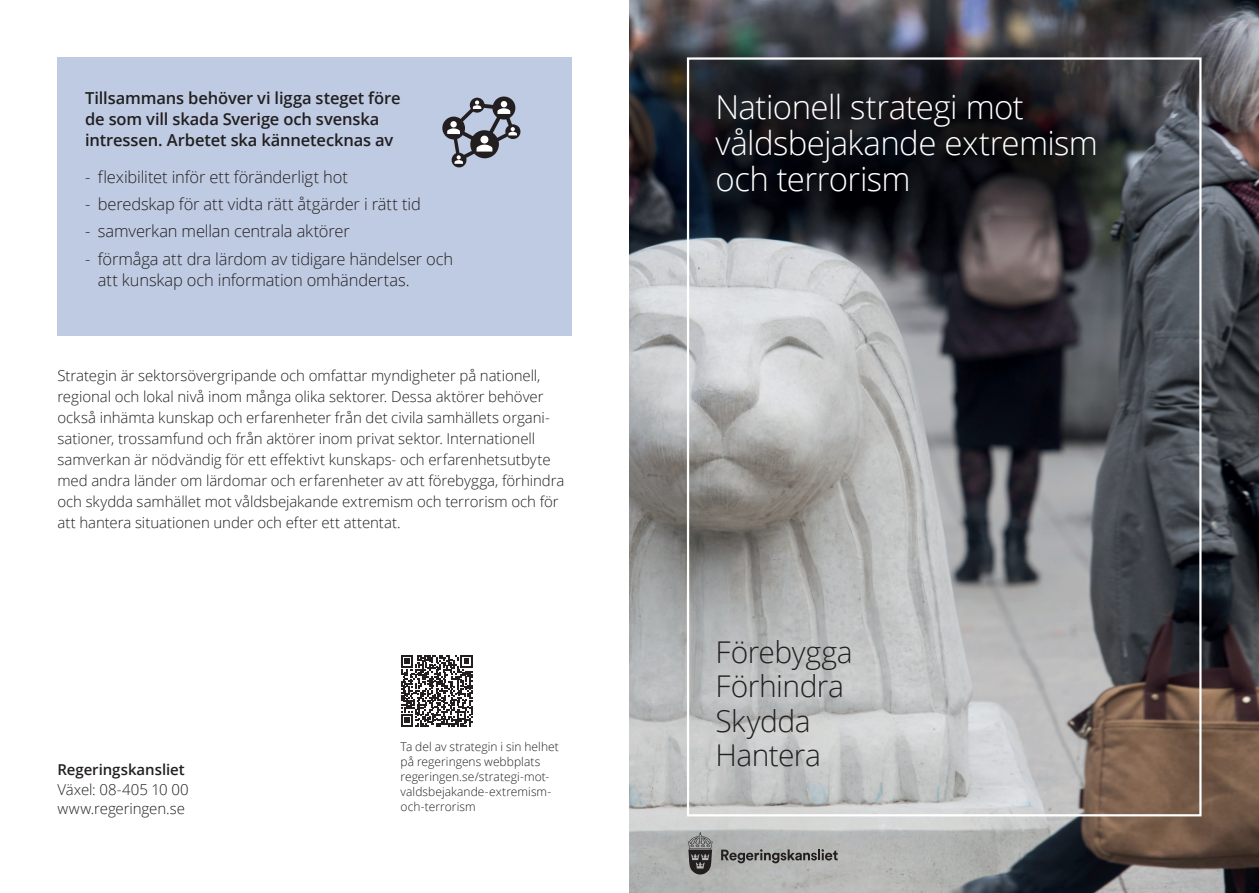
<style>
.page{position:relative;width:1259px;height:893px;background:#fff}
.page>*{position:absolute;margin:0;border:0;box-sizing:border-box;transform-origin:0 0}
.Omslagsrubrik_H1_neg{font:300 33px/36px "Open Sans";letter-spacing:-.02em;color:#fff}
.Underrubrik_omslag_P{font:300 30px "Open Sans";letter-spacing:-.015em;color:#231f20}
.t1{font:300 16.5px/21px "Open Sans";letter-spacing:-.01em;color:#231f20}
.Mellanrubrik_H3{font:600 16.5px/21px "Open Sans";letter-spacing:-.005em;color:#231f20}
.Brödtext_vänsterjust{font:300 15px/21px "Open Sans";letter-spacing:-.005em;color:#231f20}
.Kontaktuppgifter_Oms{font:300 15px "Open Sans";letter-spacing:-.005em;color:#231f20}
.Kontaktuppgifter_Oms-2{font:600 15px "Open Sans";color:#231f20}
.QR_kod_text{font:300 12px/15px "Open Sans";letter-spacing:.005em;color:#231f20}
</style>
<div class="page">
<img style="left:629px;top:0;width:630px;height:893px">
<svg style="left:688px;top:832px;width:24px;height:42px"></svg>
<svg style="left:721px;top:849px;width:116px;height:14px;background:#81807f"></svg>
<svg style="left:401px;top:655px;width:71px;height:72px"></svg>
<div style="left:57px;top:57px;width:515px;height:279px;background:#becbe2"></div>
<svg style="left:442px;top:96px;width:79px;height:72px"></svg>
<h3 class="Mellanrubrik_H3" style="left:85px;top:87px;width:317px">Tillsammans behöver vi ligga steget före de som vill skada Sverige och svenska intressen. Arbetet ska kännetecknas av</h3>
<p class="t1" style="left:85px;top:166px;width:264px">- flexibilitet inför ett föränderligt hot</p>
<p class="t1" style="left:85px;top:193px;width:337px">- beredskap för att vidta rätt åtgärder i rätt tid</p>
<p class="t1" style="left:85px;top:220px;width:266px">- samverkan mellan centrala aktörer</p>
<p class="t1" style="left:98px;top:248px;width:357px;text-indent:-13px">- förmåga att dra lärdom av tidigare händelser och att kunskap och information omhändertas.</p>
<p class="Brödtext_vänsterjust" style="left:57px;top:365px;width:508px">Strategin är sektorsövergripande och omfattar myndigheter på nationell, regional och lokal nivå inom många olika sektorer. Dessa aktörer behöver också inhämta kunskap och erfarenheter från det civila samhällets organi&shy;sationer, trossamfund och från aktörer inom privat sektor. Internationell samverkan är nödvändig för ett effektivt kunskaps- och erfarenhetsutbyte med andra länder om lärdomar och erfarenheter av att förebygga, förhindra och skydda samhället mot våldsbejakande extremism och terrorism och för att hantera situationen under och efter ett attentat.</p>
<p class="Kontaktuppgifter_Oms-2" style="left:57px;top:760px;width:129px">Regeringskansliet</p>
<p class="Kontaktuppgifter_Oms" style="left:57px;top:779px;width:133px">Växel: 08-405 10 00</p>
<p class="Kontaktuppgifter_Oms" style="left:57px;top:799px;width:129px">www.regeringen.se</p>
<p class="QR_kod_text" style="left:400px;top:739px;width:160px">Ta del av strategin i sin helhet</p>
<p class="QR_kod_text" style="left:400px;top:754px;width:141px">på regeringens webbplats</p>
<p class="QR_kod_text" style="left:400px;top:769px;width:152px">regeringen.se/strategi-mot&shy;valdsbejakande-extremism&shy;och-terrorism</p>
<h1 class="Omslagsrubrik_H1_neg" style="left:715px;top:88px;width:384px">Nationell strategi mot våldsbejakande extremism och terrorism</h1>
<p class="Underrubrik_omslag_P" style="left:715px;top:631px;width:139px">Förebygga</p>
<p class="Underrubrik_omslag_P" style="left:715px;top:666px;width:130px">Förhindra</p>
<p class="Underrubrik_omslag_P" style="left:715px;top:700px;width:97px">Skydda</p>
<p class="Underrubrik_omslag_P" style="left:715px;top:735px;width:107px">Hantera</p>
</div>
